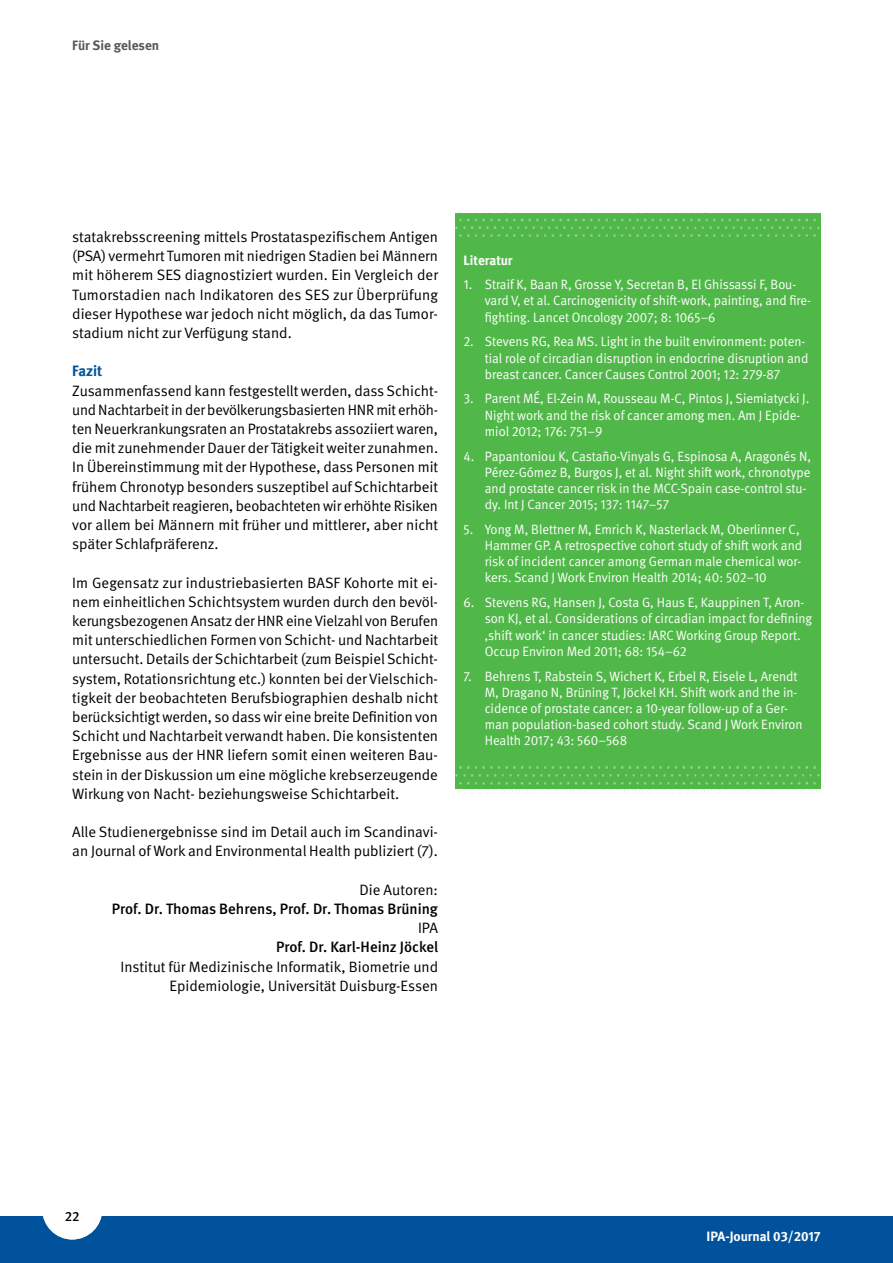
<style>
.page{position:relative;width:893px;height:1263px;background:#fff}
.page>*{position:absolute;margin:0;border:0;box-sizing:border-box;transform-origin:0 0}
.t1{font:15px/19.2px "DGUV Meta";color:#000;text-align:justify}
.t2{font:500 15px "DGUV Meta";color:#000}
.t3{font:700 15px "DGUV Meta";letter-spacing:-.005em;color:#00529c}
.t4{font:13.5px/16.2px "DGUV Meta";color:#fff}
.t5{font:700 13.5px "DGUV Meta";letter-spacing:-.005em;color:#fff}
.t6{font:700 13.5px "DGUV Meta";color:#58595b}
.t7{font:500 13.5px "DGUV Meta";color:#000}
</style>
<div class="page">
<div style="left:0;top:1216px;width:893px;height:47px;background:#00529c"></div>
<div style="left:42px;top:1179px;width:60px;height:60px;background:#fff;border-radius:50%"></div>
<div style="left:455px;top:214px;width:366px;height:575px;background:#50b848"></div>
<img style="left:455px;top:213px;width:366px;height:24px">
<img style="left:455px;top:766px;width:365px;height:27px">
<p class="t6" style="left:72px;top:37px;width:88px">Für Sie gelesen</p>
<p class="t1" style="left:72px;top:228px;width:367px">statakrebsscreening mittels Prostataspezifischem Antigen (PSA) vermehrt Tumoren mit niedrigen Stadien bei Männern mit höherem SES diagnostiziert wurden. Ein Vergleich der Tumorstadien nach Indikatoren des SES zur Überprüfung dieser Hypothese war jedoch nicht möglich, da das Tumor&shy;stadium nicht zur Verfügung stand.</p>
<p class="t3" style="left:72px;top:362px;width:32px">Fazit</p>
<p class="t1" style="left:72px;top:381px;width:367px">Zusammenfassend kann festgestellt werden, dass Schicht&shy;und Nachtarbeit in der bevölkerungsbasierten HNR mit erhöh&shy;ten Neuerkrankungsraten an Prostatakrebs assoziiert waren, die mit zunehmender Dauer der Tätigkeit weiter zunahmen.<br>In Übereinstimmung mit der Hypothese, dass Personen mit frühem Chronotyp besonders suszeptibel auf Schichtarbeit und Nachtarbeit reagieren, beobachteten wir erhöhte Risiken vor allem bei Männern mit früher und mittlerer, aber nicht später Schlafpräferenz.</p>
<p class="t1" style="left:72px;top:573px;width:367px">Im Gegensatz zur industriebasierten BASF Kohorte mit ei&shy;nem einheitlichen Schichtsystem wurden durch den bevöl&shy;kerungsbezogenen Ansatz der HNR eine Vielzahl von Berufen mit unterschiedlichen Formen von Schicht- und Nachtarbeit untersucht. Details der Schichtarbeit (zum Beispiel Schicht&shy;system, Rotationsrichtung etc.) konnten bei der Vielschich&shy;tigkeit der beobachteten Berufsbiographien deshalb nicht berücksichtigt werden, so dass wir eine breite Definition von Schicht und Nachtarbeit verwandt haben. Die konsistenten Ergebnisse aus der HNR liefern somit einen weiteren Bau&shy;stein in der Diskussion um eine mögliche krebserzeugende Wirkung von Nacht- beziehungsweise Schichtarbeit.</p>
<p class="t1" style="left:72px;top:823px;width:367px">Alle Studienergebnisse sind im Detail auch im Scandinavi&shy;an Journal of Work and Environmental Health publiziert (7).</p>
<p class="t1" style="left:359px;top:880px;width:80px">Die Autoren:</p>
<p class="t2" style="left:112px;top:900px;width:328px">Prof. Dr. Thomas Behrens, Prof. Dr. Thomas Brüning</p>
<p class="t1" style="left:418px;top:919px;width:21px">IPA</p>
<p class="t2" style="left:276px;top:938px;width:164px">Prof. Dr. Karl-Heinz Jöckel</p>
<p class="t1" style="left:121px;top:957px;width:319px;text-align:right">Institut für Medizinische Informatik, Biometrie und<br>Epidemiologie, Universität Duisburg-Essen</p>
<p class="t5" style="left:463px;top:252px;width:51px">Literatur</p>
<p class="t4" style="left:485px;top:277px;width:328px;text-indent:-21px">1. Straif K, Baan R, Grosse Y, Secretan B, El Ghissassi F, Bou&shy;vard V, et al. Carcinogenicity of shift-work, painting, and fire&shy;fighting. Lancet Oncology 2007; 8: 1065–6</p>
<p class="t4" style="left:485px;top:334px;width:325px;text-indent:-21px">2. Stevens RG, Rea MS. Light in the built environment: poten&shy;tial role of circadian disruption in endocrine disruption and breast cancer. Cancer Causes Control 2001; 12: 279-87</p>
<p class="t4" style="left:485px;top:391px;width:326px;text-indent:-21px">3. Parent MÉ, El-Zein M, Rousseau M-C, Pintos J, Siemiatycki J.<br>Night work and the risk of cancer among men. Am J Epide&shy;miol 2012; 176: 751–9</p>
<p class="t4" style="left:485px;top:448px;width:328px;text-indent:-21px">4. Papantoniou K, Castaño-Vinyals G, Espinosa A, Aragonés N, Pérez-Gómez B, Burgos J, et al. Night shift work, chronotype and prostate cancer risk in the MCC-Spain case-control stu&shy;dy. Int J Cancer 2015; 137: 1147–57</p>
<p class="t4" style="left:485px;top:521px;width:319px;text-indent:-21px">5. Yong M, Blettner M, Emrich K, Nasterlack M, Oberlinner C, Hammer GP. A retrospective cohort study of shift work and risk of incident cancer among German male chemical wor&shy;kers. Scand J Work Environ Health 2014; 40: 502–10</p>
<p class="t4" style="left:485px;top:595px;width:329px;text-indent:-21px">6. Stevens RG, Hansen J, Costa G, Haus E, Kauppinen T, Aron&shy;son KJ, et al. Considerations of circadian impact for defining ‚shift work‘ in cancer studies: IARC Working Group Report.<br>Occup Environ Med 2011; 68: 154–62</p>
<p class="t4" style="left:485px;top:668px;width:319px;text-indent:-21px">7. Behrens T, Rabstein S, Wichert K, Erbel R, Eisele L, Arendt M, Dragano N, Brüning T, Jöckel KH. Shift work and the in&shy;cidence of prostate cancer: a 10-year follow-up of a Ger&shy;man population-based cohort study. Scand J Work Environ Health 2017; 43: 560–568</p>
<p class="t7" style="left:65px;top:1209px;width:16px">22</p>
<p class="t5" style="left:707px;top:1228px;width:116px">IPA-Journal 03/2017</p>
</div>
